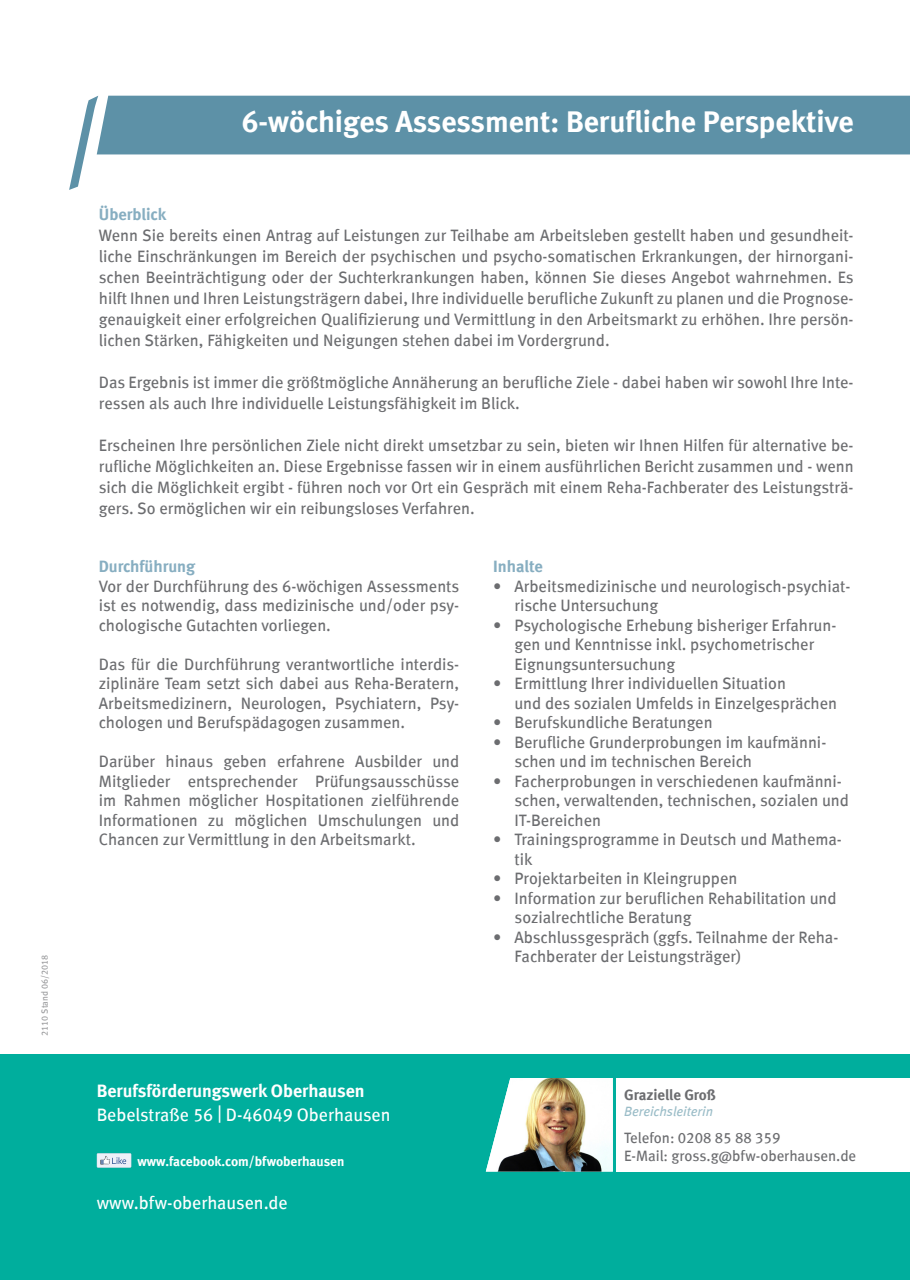
<style>
.page{position:relative;width:910px;height:1280px;background:#fff}
.page>*{position:absolute;margin:0;border:0;box-sizing:border-box;transform-origin:0 0}
.t1{font:700 30px "BFWOB Meta";color:#fff}
.t2{font:18px "BFWOB Meta";color:#fff}
.t3{font:700 18px "BFWOB Meta";color:#fff}
.t4{font:16.5px/19.5px "BFWOB Meta";color:#6c6d70}
.t5{font:700 16.5px "BFWOB Meta";color:#87aec1}
.t6{font:15px "BFWOB Meta";color:#6c6d70}
.t7{font:700 15px "BFWOB Meta";color:#6c6d70}
.t8{font:700 13.5px "BFWOB Meta";color:#fff}
.t9{font:italic 13.5px "BFWOB Meta";color:#9bbdc8}
.t10{font:9px "BFWOB Meta";color:#6c6d70}
</style>
<div class="page">
<div style="left:98px;top:96px;width:812px;height:58px;background:#5d91a7"></div>
<svg style="left:69px;top:96px;width:29px;height:94px"></svg>
<div style="left:0;top:1054px;width:910px;height:226px;background:#00ae9d"></div>
<div style="left:616px;top:1078px;width:294px;height:93px;background:#fff"></div>
<svg style="left:97px;top:1153px;width:34px;height:15px"></svg>
<img style="left:486px;top:1078px;width:127px;height:93px">
<p class="t10" style="left:39px;top:1036px;width:82px;rotate:-90deg">2110 Stand 06/2018</p>
<p class="t1" style="left:242px;top:104px;width:613px">6-wöchiges Assessment: Berufliche Perspektive</p>
<p class="t5" style="left:99px;top:204px;width:69px">Überblick</p>
<p class="t4" style="left:99px;top:225px;width:756px;line-height:21px;text-align:justify">Wenn Sie bereits einen Antrag auf Leistungen zur Teilhabe am Arbeitsleben gestellt haben und gesundheit&shy;liche Einschränkungen im Bereich der psychischen und psycho-somatischen Erkrankungen, der hirnorgani&shy;schen Beeinträchtigung oder der Suchterkrankungen haben, können Sie dieses Angebot wahrnehmen. Es hilft Ihnen und Ihren Leistungsträgern dabei, Ihre individuelle berufliche Zukunft zu planen und die Prognose&shy;genauigkeit einer erfolgreichen Qualifizierung und Vermittlung in den Arbeitsmarkt zu erhöhen. Ihre persön&shy;lichen Stärken, Fähigkeiten und Neigungen stehen dabei im Vordergrund.</p>
<p class="t4" style="left:99px;top:372px;width:756px;line-height:21px">Das Ergebnis ist immer die größtmögliche Annäherung an berufliche Ziele - dabei haben wir sowohl Ihre Inte&shy;ressen als auch Ihre individuelle Leistungsfähigkeit im Blick.</p>
<p class="t4" style="left:99px;top:435px;width:756px;line-height:21px;text-align:justify">Erscheinen Ihre persönlichen Ziele nicht direkt umsetzbar zu sein, bieten wir Ihnen Hilfen für alternative be&shy;rufliche Möglichkeiten an. Diese Ergebnisse fassen wir in einem ausführlichen Bericht zusammen und - wenn sich die Möglichkeit ergibt - führen noch vor Ort ein Gespräch mit einem Reha-Fachberater des Leistungsträ&shy;gers. So ermöglichen wir ein reibungsloses Verfahren.</p>
<p class="t5" style="left:99px;top:556px;width:98px">Durchführung</p>
<p class="t4" style="left:99px;top:576px;width:362px;text-align:justify">Vor der Durchführung des 6-wöchigen Assessments ist es notwendig, dass medizinische und/oder psy&shy;chologische Gutachten vorliegen.</p>
<p class="t4" style="left:99px;top:654px;width:362px;text-align:justify">Das für die Durchführung verantwortliche interdis&shy;ziplinäre Team setzt sich dabei aus Reha-Beratern, Arbeitsmedizinern, Neurologen, Psychiatern, Psy&shy;chologen und Berufspädagogen zusammen.</p>
<p class="t4" style="left:99px;top:752px;width:362px;text-align:justify">Darüber hinaus geben erfahrene Ausbilder und Mitglieder entsprechender Prüfungsausschüsse im Rahmen möglicher Hospitationen zielführende Informationen zu möglichen Umschulungen und Chancen zur Vermittlung in den Arbeitsmarkt.</p>
<p class="t5" style="left:493px;top:556px;width:51px">Inhalte</p>
<p class="t4" style="left:514px;top:576px;width:337px;text-indent:-21px">• Arbeitsmedizinische und neurologisch-psychiat&shy;rische Untersuchung</p>
<p class="t4" style="left:514px;top:615px;width:323px;text-indent:-21px">• Psychologische Erhebung bisheriger Erfahrun&shy;gen und Kenntnisse inkl. psychometrischer<br>Eignungsuntersuchung</p>
<p class="t4" style="left:493px;top:674px;width:294px">• Ermittlung Ihrer individuellen Situation</p>
<p class="t4" style="left:514px;top:693px;width:324px">und des sozialen Umfelds in Einzelgesprächen</p>
<p class="t4" style="left:493px;top:713px;width:221px">• Berufskundliche Beratungen</p>
<p class="t4" style="left:514px;top:732px;width:313px;text-indent:-21px">• Berufliche Grunderprobungen im kaufmänni&shy;schen und im technischen Bereich</p>
<p class="t4" style="left:514px;top:771px;width:336px;text-indent:-21px">• Facherprobungen in verschiedenen kaufmänni&shy;schen, verwaltenden, technischen, sozialen und<br>IT-Bereichen</p>
<p class="t4" style="left:514px;top:830px;width:329px;text-indent:-21px">• Trainingsprogramme in Deutsch und Mathema&shy;tik</p>
<p class="t4" style="left:493px;top:869px;width:246px">• Projektarbeiten in Kleingruppen</p>
<p class="t4" style="left:514px;top:888px;width:324px;text-indent:-21px">• Information zur beruflichen Rehabilitation und sozialrechtliche Beratung</p>
<p class="t4" style="left:514px;top:927px;width:325px;text-indent:-21px">• Abschlussgespräch (ggfs. Teilnahme der Reha-<br>Fachberater der Leistungsträger)</p>
<p class="t3" style="left:97px;top:1080px;width:269px">Berufsförderungswerk Oberhausen</p>
<p class="t2" style="left:97px;top:1104px;width:295px">Bebelstraße 56 | D-46049 Oberhausen</p>
<p class="t8" style="left:137px;top:1153px;width:208px">www.facebook.com/bfwoberhausen</p>
<p class="t2" style="left:97px;top:1192px;width:192px">www.bfw-oberhausen.de</p>
<p class="t7" style="left:624px;top:1086px;width:93px">Grazielle Groß</p>
<p class="t9" style="left:624px;top:1104px;width:91px">Bereichsleiterin</p>
<p class="t6" style="left:624px;top:1129px;width:158px">Telefon: 0208 85 88 359</p>
<p class="t6" style="left:624px;top:1147px;width:234px">E-Mail: gross.g@bfw-oberhausen.de</p>
</div>
